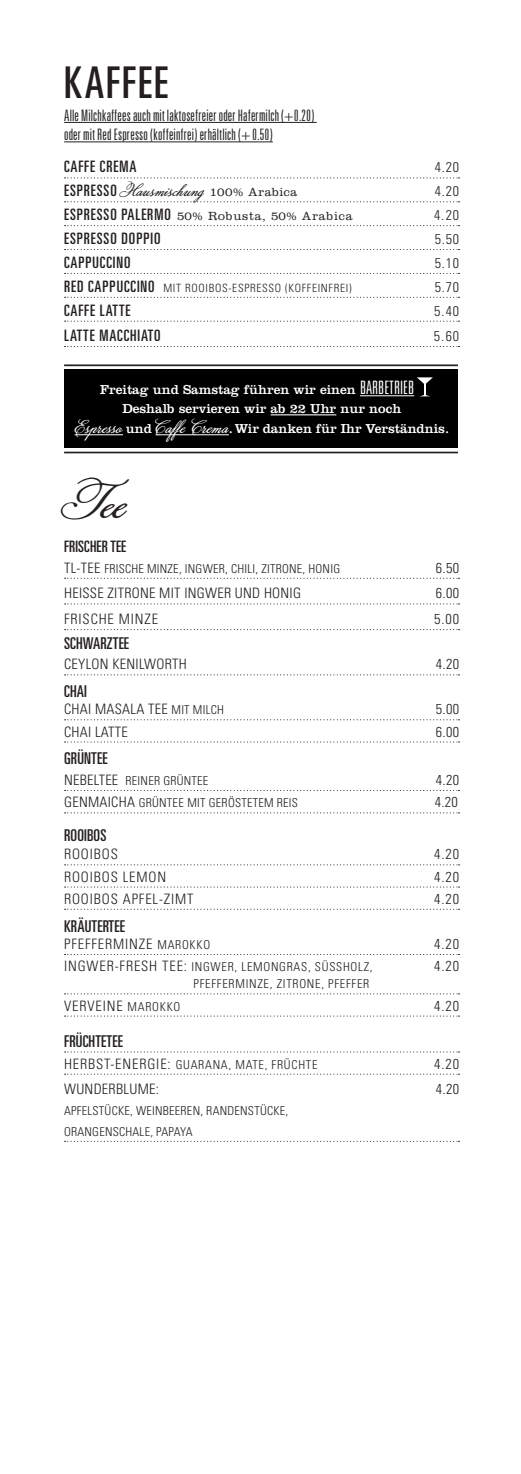
<style>
.page{position:relative;width:521px;height:1474px;background:#fff}
.page>*{position:absolute;margin:0;border:0;box-sizing:border-box;transform-origin:0 0}
.t1{font:49px "Lily Wang";color:#231f20}
.t2{font:ultra-condensed 43.75px "Univers";letter-spacing:.05em;color:#231f20}
.t3{font:17.5px "Lily Wang";color:#231f20}
.t4{font:ultra-condensed 16.28px "Univers";letter-spacing:.01em;color:#231f20}
.t5{font:300 ultra-condensed 15.75px/19.4px "Univers";letter-spacing:.01em;color:#231f20}
.t6{font:ultra-condensed 15.75px "Univers";letter-spacing:.06em;color:#231f20}
.t7{font:ultra-condensed 15.75px "Univers";letter-spacing:.01em;color:#231f20}
.t8{font:300 condensed 14.35px "Univers";letter-spacing:.02em;color:#231f20}
.t9{font:300 condensed 14.35px "Univers";letter-spacing:.06em;color:#231f20}
.t10{font:300 condensed 14px "Univers";letter-spacing:.06em;color:#231f20}
.t11{font:13.47px "Clarendon";color:#fff}
.t12{font:300 condensed 12.25px/20.7px "Univers";letter-spacing:.02em;color:#231f20}
.t13{font:300 condensed 12.25px "Univers";letter-spacing:.06em;color:#231f20}
.t14{font:300 12.25px "Clarendon";letter-spacing:.06em;color:#231f20}
.t15{font:300 condensed 11.38px "Univers";letter-spacing:.06em;color:#231f20}
.s1{font-family:"Univers";font-stretch:ultra-condensed;font-size:15.75px}
.s2{font-family:"Clarendon";font-weight:300;font-size:12.25px}
.s3{font-family:"Univers";font-weight:400;font-stretch:ultra-condensed;font-size:15.75px}
.s4{font-weight:400;font-stretch:ultra-condensed;font-size:15.75px}
.s5{font-family:"Univers";font-weight:300;font-stretch:ultra-condensed;font-size:18.55px}
.s6{font-family:"Lily Wang";font-size:18.55px}
.s7{font-size:14.35px}
.s8{font-size:12.25px}
</style>
<div class="page">
<hr style="left:64px;top:122px;width:253px;height:1px;background:#231f20">
<hr style="left:64px;top:141px;width:209px;height:1px;background:#231f20">
<svg style="left:65px;top:177px;width:394px;height:1px"></svg>
<svg style="left:65px;top:201px;width:394px;height:1px"></svg>
<svg style="left:65px;top:225px;width:394px;height:1px"></svg>
<svg style="left:65px;top:249px;width:394px;height:1px"></svg>
<svg style="left:65px;top:273px;width:394px;height:1px"></svg>
<svg style="left:65px;top:297px;width:394px;height:1px"></svg>
<svg style="left:65px;top:320px;width:394px;height:2px"></svg>
<svg style="left:65px;top:346px;width:394px;height:1px"></svg>
<svg style="left:65px;top:577px;width:394px;height:2px"></svg>
<svg style="left:65px;top:603px;width:394px;height:1px"></svg>
<svg style="left:65px;top:629px;width:394px;height:1px"></svg>
<svg style="left:65px;top:674px;width:394px;height:1px"></svg>
<svg style="left:65px;top:719px;width:394px;height:1px"></svg>
<svg style="left:65px;top:741px;width:394px;height:1px"></svg>
<svg style="left:65px;top:790px;width:394px;height:1px"></svg>
<svg style="left:65px;top:812px;width:394px;height:1px"></svg>
<svg style="left:65px;top:864px;width:394px;height:1px"></svg>
<svg style="left:65px;top:886px;width:394px;height:1px"></svg>
<svg style="left:65px;top:908px;width:394px;height:1px"></svg>
<svg style="left:65px;top:954px;width:394px;height:1px"></svg>
<svg style="left:65px;top:993px;width:394px;height:1px"></svg>
<svg style="left:65px;top:1015px;width:394px;height:1px"></svg>
<svg style="left:65px;top:1051px;width:394px;height:1px"></svg>
<svg style="left:65px;top:1073px;width:394px;height:1px"></svg>
<svg style="left:65px;top:1140px;width:394px;height:1px"></svg>
<div style="left:64px;top:369px;width:394px;height:79px;background:#000"></div>
<hr style="left:64px;top:451px;width:394px;height:2px;background:#231f20">
<hr style="left:64px;top:364px;width:394px;height:2px;background:#231f20">
<hr style="left:360px;top:395px;width:54px;height:1px;background:#fff">
<hr style="left:271px;top:414px;width:65px;height:1px;background:#fff">
<hr style="left:75px;top:434px;width:48px;height:1px;background:#fff">
<hr style="left:156px;top:434px;width:73px;height:1px;background:#fff">
<svg style="left:417px;top:377px;width:16px;height:19px"></svg>
<h2 class="t2" style="left:64px;top:57px;width:105px">KAFFEE</h2>
<p class="t5" style="left:64px;top:105px;width:252px">Alle Milchkaffees auch mit laktosefreier oder Hafermilch (+0.20) oder mit Red Espresso (koffeinfrei) erhältlich (+ 0.50)</p>
<p class="t6" style="left:64px;top:158px;width:74px">CAFFE CREMA</p>
<p class="t10" style="left:435px;top:159px;width:26px">4.20</p>
<h3 class="t3" style="left:64px;top:180px;width:235px"><span class="s1">ESPRESSO</span> Hausmischung <span class="s2">100% Arabica</span></h3>
<p class="t10" style="left:435px;top:183px;width:26px">4.20</p>
<p class="t14" style="left:64px;top:209px;width:290px"><span class="s3">ESPRESSO PALERMO</span> 50% Robusta, 50% Arabica</p>
<p class="t10" style="left:434px;top:207px;width:26px">4.20</p>
<p class="t6" style="left:64px;top:229px;width:98px">ESPRESSO DOPPIO</p>
<p class="t10" style="left:435px;top:231px;width:26px">5.50</p>
<p class="t6" style="left:64px;top:253px;width:68px">CAPPUCCINO</p>
<p class="t10" style="left:435px;top:254px;width:26px">5.10</p>
<p class="t15" style="left:64px;top:281px;width:289px"><span class="s4">RED CAPPUCCINO</span> MIT ROOIBOS-ESPRESSO (KOFFEINFREI)</p>
<p class="t10" style="left:435px;top:278px;width:26px">5.70</p>
<p class="t6" style="left:64px;top:301px;width:68px">CAFFE LATTE</p>
<p class="t10" style="left:434px;top:302px;width:26px">5.40</p>
<p class="t6" style="left:64px;top:326px;width:98px">LATTE MACCHIATO</p>
<p class="t10" style="left:434px;top:328px;width:27px">5.60</p>
<p class="t11" style="left:100px;top:381px;width:316px">Freitag und Samstag führen wir einen <span class="s5">BARBETRIEB</span></p>
<p class="t11" style="left:122px;top:401px;width:280px">Deshalb servieren wir ab 22 Uhr nur noch</p>
<p class="t11" style="left:75px;top:420px;width:376px"><span class="s6">Espresso</span> und <span class="s6">Caffe Crema</span>. Wir danken für Ihr Verständnis.</p>
<h1 class="t1" style="left:64px;top:472px;width:70px">Te e</h1>
<p class="t7" style="left:64px;top:537px;width:64px">FRISCHER TEE</p>
<p class="t12" style="left:64px;top:558px;width:277px"><span class="s7">TL-TEE</span> FRISCHE MINZE, INGWER, CHILI, ZITRONE, HONIG</p>
<p class="t8" style="left:436px;top:559px;width:25px">6.50</p>
<p class="t8" style="left:64px;top:585px;width:238px">HEISSE ZITRONE MIT INGWER UND HONIG</p>
<p class="t8" style="left:436px;top:585px;width:25px">6.00</p>
<p class="t9" style="left:64px;top:610px;width:96px">FRISCHE MINZE</p>
<p class="t8" style="left:434px;top:610px;width:26px">5.00</p>
<h3 class="t4" style="left:64px;top:633px;width:66px">SCHWARZTEE</h3>
<p class="t8" style="left:64px;top:655px;width:124px">CEYLON KENILWORTH</p>
<p class="t8" style="left:436px;top:655px;width:25px">4.20</p>
<h3 class="t4" style="left:64px;top:682px;width:24px">CHAI</h3>
<p class="t8" style="left:64px;top:700px;width:161px">CHAI MASALA TEE <span class="s8">MIT MILCH</span></p>
<p class="t8" style="left:436px;top:700px;width:25px">5.00</p>
<p class="t8" style="left:64px;top:723px;width:65px">CHAI LATTE</p>
<p class="t8" style="left:436px;top:723px;width:25px">6.00</p>
<h3 class="t4" style="left:64px;top:749px;width:45px">GRÜNTEE</h3>
<p class="t12" style="left:64px;top:770px;width:146px"><span class="s7">NEBELTEE</span> REINER GRÜNTEE</p>
<p class="t8" style="left:436px;top:771px;width:25px">4.20</p>
<p class="t12" style="left:64px;top:792px;width:235px"><span class="s7">GENMAICHA</span> GRÜNTEE MIT GERÖSTETEM REIS</p>
<p class="t8" style="left:435px;top:793px;width:25px">4.20</p>
<h3 class="t4" style="left:64px;top:825px;width:44px">ROOIBOS</h3>
<p class="t9" style="left:64px;top:845px;width:55px">ROOIBOS</p>
<p class="t8" style="left:434px;top:845px;width:26px">4.20</p>
<p class="t9" style="left:64px;top:867px;width:104px">ROOIBOS LEMON</p>
<p class="t8" style="left:434px;top:867px;width:26px">4.20</p>
<p class="t9" style="left:64px;top:890px;width:131px">ROOIBOS APFEL-ZIMT</p>
<p class="t8" style="left:434px;top:890px;width:26px">4.20</p>
<h3 class="t4" style="left:64px;top:916px;width:62px">KRÄUTERTEE</h3>
<p class="t9" style="left:64px;top:935px;width:148px">PFEFFERMINZE <span class="s8">MAROKKO</span></p>
<p class="t8" style="left:434px;top:935px;width:26px">4.20</p>
<p class="t13" style="left:64px;top:959px;width:310px"><span class="s7">INGWER-FRESH TEE:</span> INGWER, LEMONGRAS, SÜSSHOLZ,</p>
<p class="t8" style="left:434px;top:957px;width:26px">4.20</p>
<p class="t13" style="left:194px;top:976px;width:177px">PFEFFERMINZE, ZITRONE, PFEFFER</p>
<p class="t9" style="left:64px;top:996px;width:118px">VERVEINE <span class="s8">MAROKKO</span></p>
<p class="t8" style="left:434px;top:996px;width:26px">4.20</p>
<h3 class="t4" style="left:64px;top:1031px;width:60px">FRÜCHTETEE</h3>
<p class="t13" style="left:64px;top:1057px;width:255px"><span class="s7">HERBST-ENERGIE:</span> GUARANA, MATE, FRÜCHTE</p>
<p class="t8" style="left:434px;top:1055px;width:26px">4.20</p>
<p class="t8" style="left:64px;top:1080px;width:96px">WUNDERBLUME:</p>
<p class="t8" style="left:436px;top:1080px;width:25px">4.20</p>
<p class="t12" style="left:64px;top:1100px;width:226px">APFELSTÜCKE, WEINBEEREN, RANDENSTÜCKE,<br>ORANGENSCHALE, PAPAYA</p>
</div>
